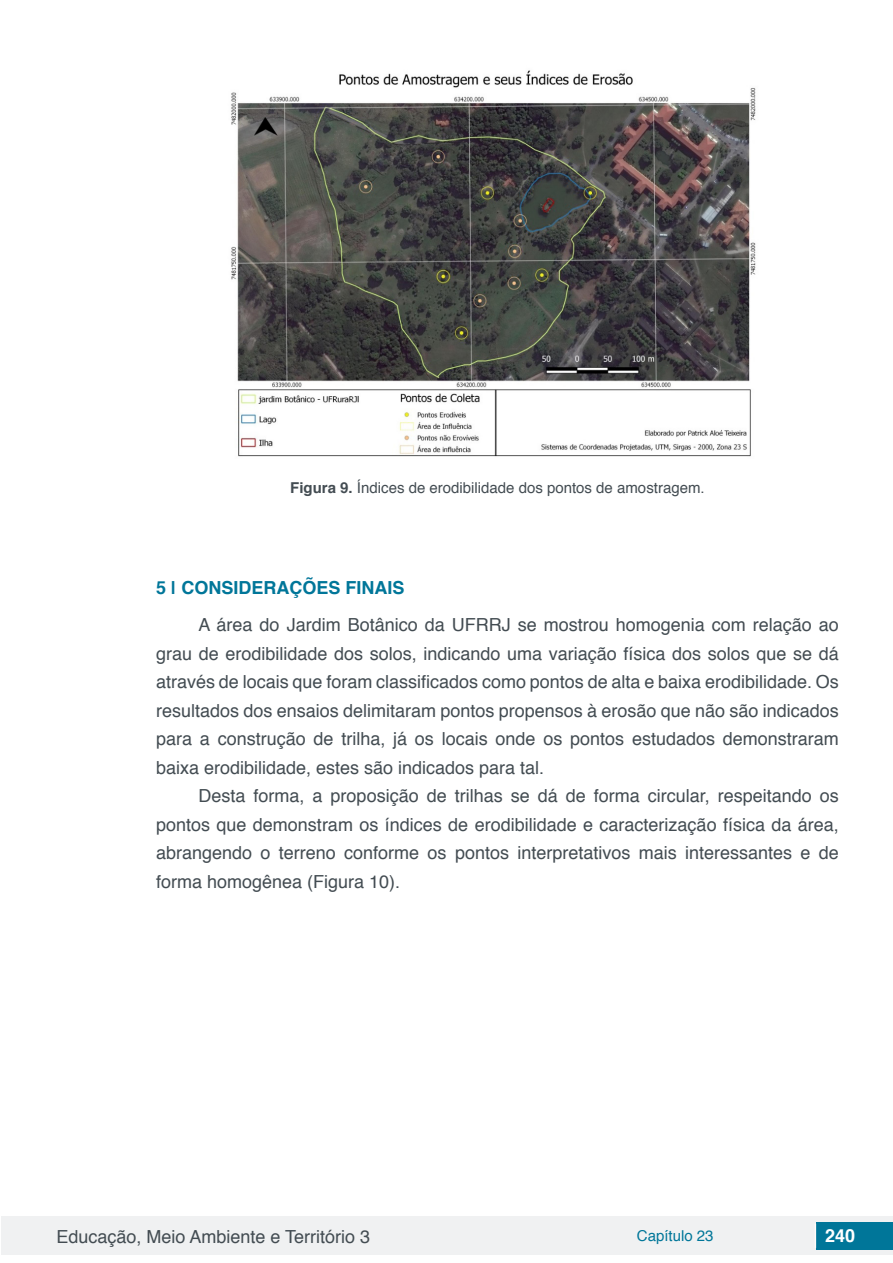
<style>
.page{position:relative;width:893px;height:1263px;background:#fff}
.page>*{position:absolute;margin:0;border:0;box-sizing:border-box;transform-origin:0 0}
.t1{font:18px/28.5px "Helvetica";color:#434c52;text-align:justify}
.t2{font:700 18px "Helvetica";color:#007699}
.t3{font:700 18px "Helvetica";color:#fff}
.t4{font:15px "Helvetica";color:#434c52}
.t5{font:15px "Helvetica";color:#007699}
.s1{font-weight:700}
</style>
<div class="page">
<div style="left:1px;top:1216px;width:891px;height:38px;background:#f0f1f2"></div>
<div style="left:816px;top:1222px;width:77px;height:27px;background:#007699"></div>
<svg style="left:815px;top:1224px;width:1px;height:24px"></svg>
<img style="left:231px;top:70px;width:525px;height:387px">
<p class="t4" style="left:290px;top:476px;width:416px"><span class="s1">Figura 9.</span> Índices de erodibilidade dos pontos de amostragem.</p>
<p class="t2" style="left:156px;top:573px;width:250px">5 | CONSIDERAÇÕES FINAIS</p>
<p class="t1" style="left:156px;top:611px;width:684px;text-indent:43px">A área do Jardim Botânico da UFRRJ se mostrou homogenia com relação ao grau de erodibilidade dos solos, indicando uma variação física dos solos que se dá através de locais que foram classificados como pontos de alta e baixa erodibilidade. Os resultados dos ensaios delimitaram pontos propensos à erosão que não são indicados para a construção de trilha, já os locais onde os pontos estudados demonstraram baixa erodibilidade, estes são indicados para tal.</p>
<p class="t1" style="left:156px;top:782px;width:684px;text-indent:43px">Desta forma, a proposição de trilhas se dá de forma circular, respeitando os pontos que demonstram os índices de erodibilidade e caracterização física da área, abrangendo o terreno conforme os pontos interpretativos mais interessantes e de forma homogênea (Figura 10).</p>
<p class="t1" style="left:56px;top:1223px;width:315px">Educação, Meio Ambiente e Território 3</p>
<p class="t5" style="left:637px;top:1224px;width:78px">Capítulo 23</p>
<p class="t3" style="left:825px;top:1221px;width:32px">240</p>
</div>
